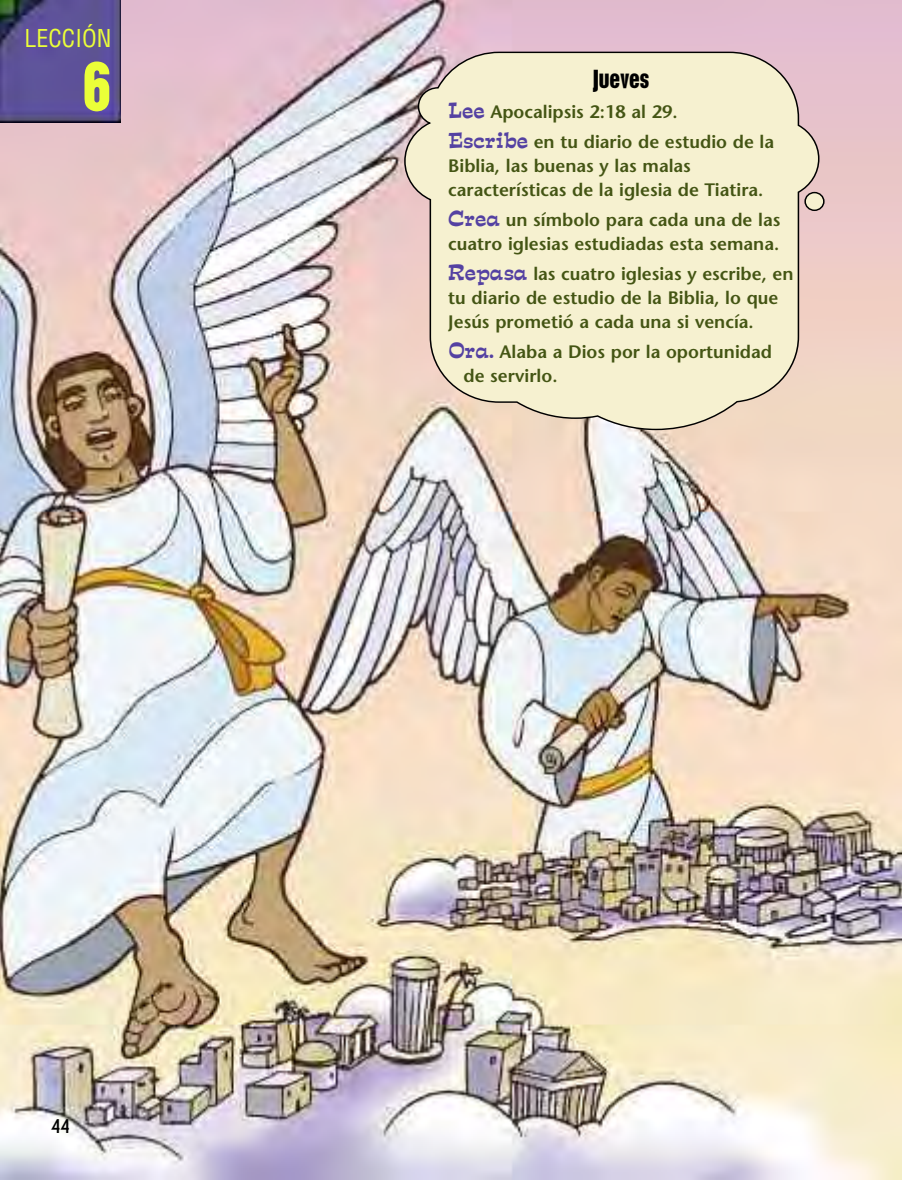
<style>
.page{position:relative;width:902px;height:1180px;background:#fff}
.page>*{position:absolute;margin:0;border:0;box-sizing:border-box;transform-origin:0 0}
.t1{font:700 condensed 64px "Placard";color:#ebff38}
.t2{font:condensed 24px "Helvetica";color:#ebff38}
.t3{font:700 condensed 24px "Placard";color:#000}
.t4{font:700 20px "New Garden";color:#000}
.t5{font:600 18px/24px "Stone Sans";color:#445514}
.s1{font-family:"Estro Font";font-weight:400;font-size:20px;color:#5441a2}
</style>
<div class="page">
<img style="left:0;top:0;width:901px;height:1179px">
<img style="left:0;top:0;width:121px;height:122px">
<svg style="left:403px;top:51px;width:417px;height:380px;background:#f0e7cb"></svg>
<div style="left:805px;top:192px;width:18px;height:18px;background:#f6f1d0;border-radius:50%"></div>
<div style="left:804px;top:192px;width:20px;height:19px;border:1px solid #000;border-radius:50%"></div>
<h2 class="t2" style="left:25px;top:24px;width:88px">LECCIÓN</h2>
<h1 class="t1" style="left:83px;top:62px;width:30px">6</h1>
<h2 class="t3" style="left:592px;top:69px;width:58px">Jueves</h2>
<p class="t5" style="left:448px;top:98px;width:327px;line-height:30px"><span class="s1">Lee</span> Apocalipsis 2:18 al 29.<br><span class="s1">Escribe</span> en tu diario de estudio de la</p>
<p class="t5" style="left:448px;top:155px;width:316px">Biblia, las buenas y las malas características de la iglesia de Tiatira.</p>
<p class="t5" style="left:448px;top:209px;width:333px"><span class="s1">Crea</span> un símbolo para cada una de las cuatro iglesias estudiadas esta semana.</p>
<p class="t5" style="left:448px;top:263px;width:347px"><span class="s1">Repasa</span> las cuatro iglesias y escribe, en tu diario de estudio de la Biblia, lo que<br>Jesús prometió a cada una si vencía.</p>
<p class="t5" style="left:463px;top:341px;width:310px;text-indent:-15px"><span class="s1">Ora.</span> Alaba a Dios por la oportunidad de servirlo.</p>
<p class="t4" style="left:51px;top:1114px;width:21px">44</p>
</div>
